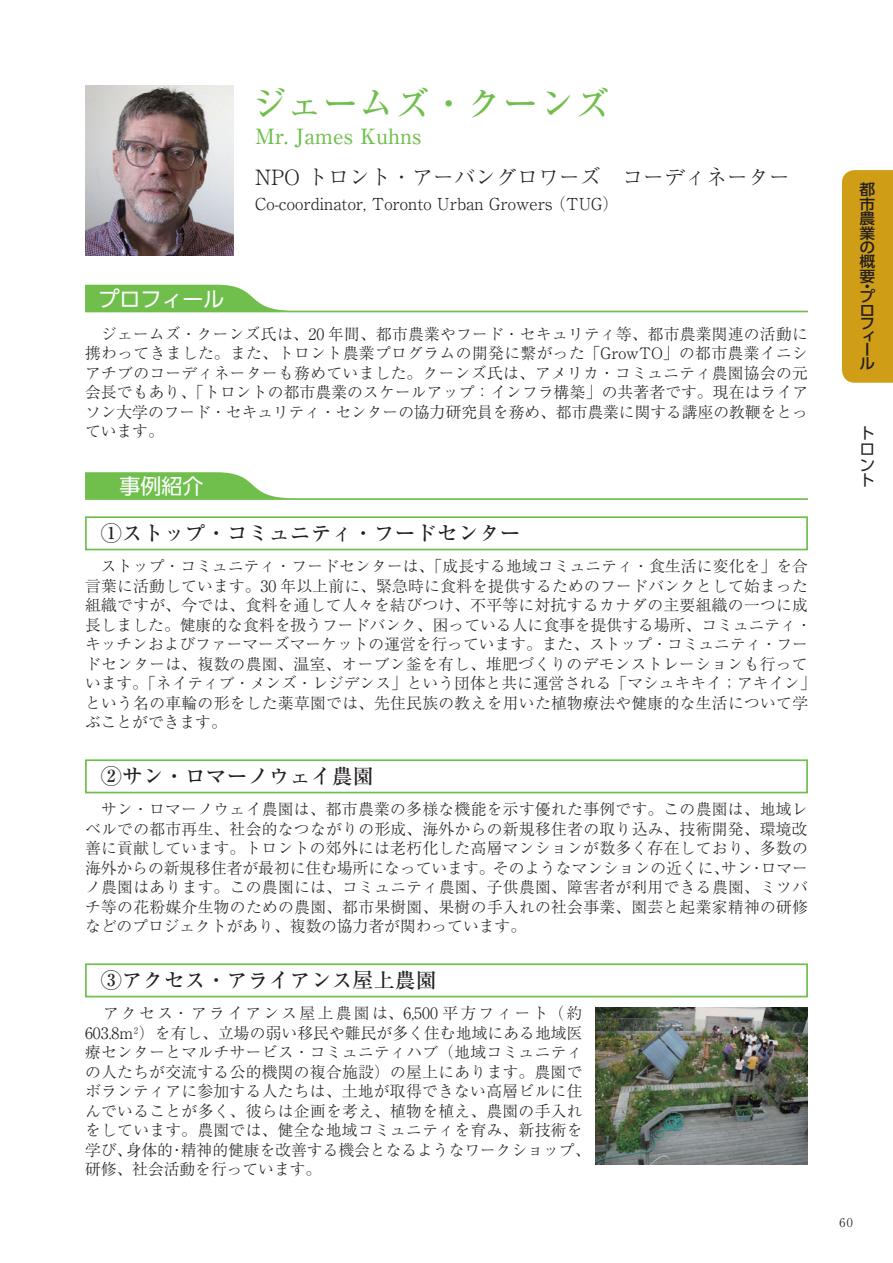
<style>
.page{position:relative;width:893px;height:1263px;background:#fff}
.page>*{position:absolute;margin:0;border:0;box-sizing:border-box;transform-origin:0 0}
.t1{font:500 36px "Ryumin Pro";color:#70bf4c}
.t2{font:500 21px "Ryumin Pro";color:#231f20}
.t3{font:300 21px "Ryumin Pro";color:#231f20}
.t4{font:500 21px "Ryumin Pro";color:#70bf4c}
.t5{font:21px "UD Shin Go Pro";color:#fff}
.t6{font:300 16.5px "Ryumin Pro";color:#231f20}
.t7{font:300 15.75px/19.5px "Ryumin Pro";letter-spacing:.015em;color:#231f20;text-align:justify}
.t8{font:15.75px/15.8px "UD Shin Go Pro";color:#231f20;text-align:justify}
.t9{font:500 15px/14.4px "UD Shin Go Pro";color:#231f20;text-align:justify;scale:1.05 1}
.t10{font:300 12px "Ryumin Pro";color:#231f20}
</style>
<div class="page">
<svg style="left:85px;top:285px;width:723px;height:27px"></svg>
<svg style="left:85px;top:472px;width:723px;height:28px"></svg>
<div style="left:85px;top:516px;width:723px;height:34px;border:2px solid #70bf4c"></div>
<div style="left:85px;top:759px;width:723px;height:34px;border:2px solid #70bf4c"></div>
<div style="left:85px;top:963px;width:723px;height:34px;border:2px solid #70bf4c"></div>
<img style="left:595px;top:1007px;width:213px;height:157px">
<img style="left:85px;top:85px;width:149px;height:170px">
<div style="left:842px;top:170px;width:51px;height:213px;background:#d09d16"></div>
<h2 class="t5" style="left:99px;top:282px;width:127px">プロフィール</h2>
<h1 class="t1" style="left:251px;top:75px;width:361px">ジェームズ・クーンズ</h1>
<h2 class="t4" style="left:255px;top:120px;width:168px">Mr. James Kuhns</h2>
<h2 class="t3" style="left:255px;top:161px;width:537px">NPO トロント・アーバングロワーズ　コーディネーター</h2>
<p class="t6" style="left:255px;top:191px;width:365px">Co-coordinator, Toronto Urban Growers （TUG）</p>
<p class="t7" style="left:85px;top:323px;width:725px">　ジェームズ・クーンズ氏は、20 年間、都市農業やフード・セキュリティ等、都市農業関連の活動に携わってきました。また、トロント農業プログラムの開発に繋がった「GrowTO」の都市農業イニシアチブのコーディネーターも務めていました。クーンズ氏は、アメリカ・コミュニティ農園協会の元会長でもあり、「トロントの都市農業のスケールアップ：インフラ構築」の共著者です。現在はライアソン大学のフード・セキュリティ・センターの協力研究員を務め、都市農業に関する講座の教鞭をとっています。</p>
<h2 class="t5" style="left:120px;top:469px;width:85px">事例紹介</h2>
<h2 class="t2" style="left:101px;top:517px;width:422px">①ストップ・コミュニティ・フードセンター</h2>
<p class="t7" style="left:85px;top:555px;width:732px;text-align:left">　ストップ・コミュニティ・フードセンターは、「成長する地域コミュニティ・食生活に変化を」を合言葉に活動しています。30 年以上前に、緊急時に食料を提供するためのフードバンクとして始まった組織ですが、今では、食料を通して人々を結びつけ、不平等に対抗するカナダの主要組織の一つに成長しました。健康的な食料を扱うフードバンク、困っている人に食事を提供する場所、コミュニティ・キッチンおよびファーマーズマーケットの運営を行っています。また、ストップ・コミュニティ・フードセンターは、複数の農園、温室、オーブン釜を有し、堆肥づくりのデモンストレーションも行っています。「ネイティブ・メンズ・レジデンス」という団体と共に運営される「マシュキキイ；アキイン」という名の車輪の形をした薬草園では、先住民族の教えを用いた植物療法や健康的な生活について学ぶことができます。</p>
<h2 class="t2" style="left:101px;top:760px;width:274px">②サン・ロマーノウェイ農園</h2>
<p class="t7" style="left:85px;top:798px;width:724px">　サン・ロマーノウェイ農園は、都市農業の多様な機能を示す優れた事例です。この農園は、地域レベルでの都市再生、社会的なつながりの形成、海外からの新規移住者の取り込み、技術開発、環境改善に貢献しています。トロントの郊外には老朽化した高層マンションが数多く存在しており、多数の海外からの新規移住者が最初に住む場所になっています。そのようなマンションの近くに、サン・ロマーノ農園はあります。この農園には、コミュニティ農園、子供農園、障害者が利用できる農園、ミツバチ等の花粉媒介生物のための農園、都市果樹園、果樹の手入れの社会事業、園芸と起業家精神の研修などのプロジェクトがあり、複数の協力者が関わっています。</p>
<h2 class="t2" style="left:101px;top:964px;width:338px">③アクセス・アライアンス屋上農園</h2>
<p class="t7" style="left:85px;top:1002px;width:507px;text-align:left">　アクセス・アライアンス屋上農園は、6,500 平方フィート（約603.8m²）を有し、立場の弱い移民や難民が多く住む地域にある地域医療センターとマルチサービス・コミュニティハブ（地域コミュニティの人たちが交流する公的機関の複合施設）の屋上にあります。農園でボランティアに参加する人たちは、土地が取得できない高層ビルに住んでいることが多く、彼らは企画を考え、植物を植え、農園の手入れをしています。農園では、健全な地域コミュニティを育み、新技術を学び、身体的・精神的健康を改善する機会となるようなワークショップ、研修、社会活動を行っています。</p>
<p class="t9" style="left:860px;top:182px;width:16px">都市農業の概要</p>
<p class="t9" style="left:860px;top:279px;width:11px">・</p>
<p class="t9" style="left:860px;top:289px;width:17px;line-height:13.4px;text-align:left">プロフィール</p>
<p class="t8" style="left:860px;top:425px;width:16px">トロント</p>
<p class="t10" style="left:840px;top:1213px;width:15px">60</p>
</div>
